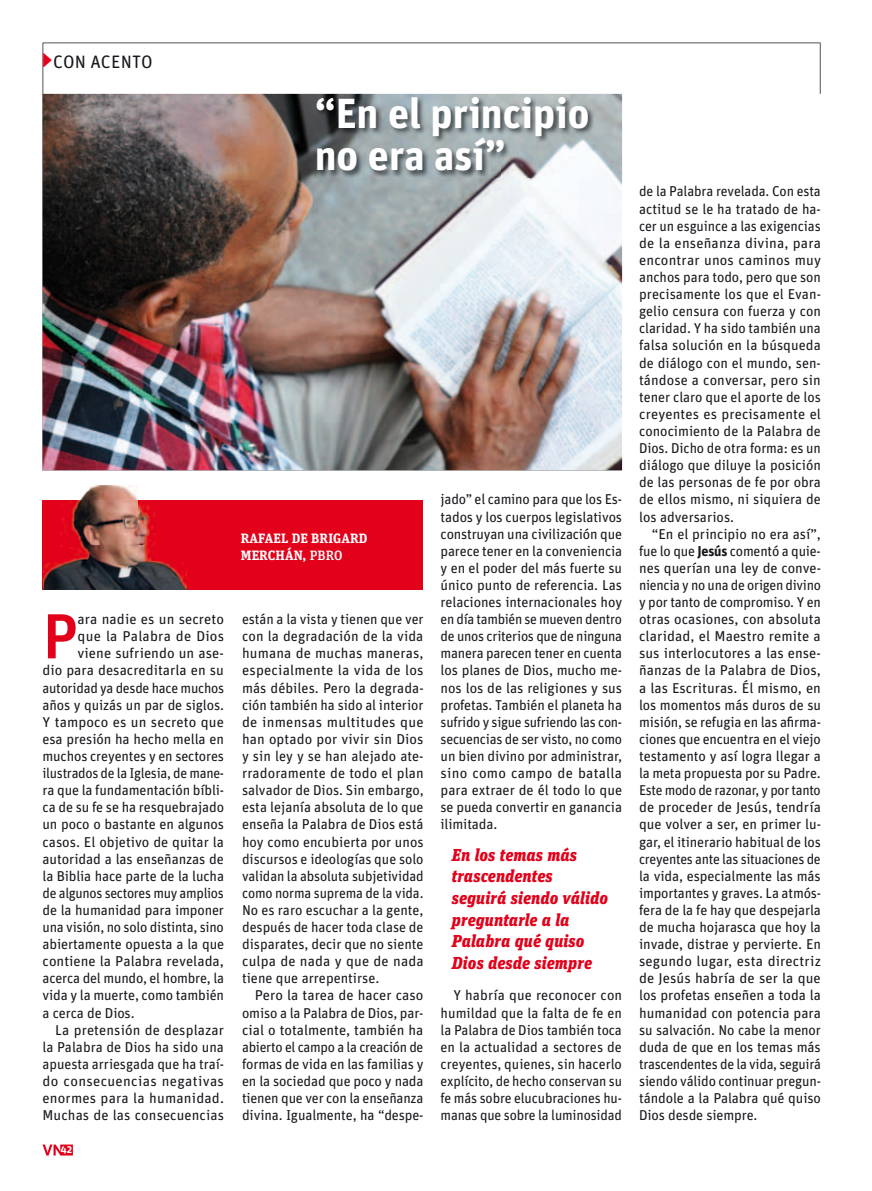
<style>
.page{position:relative;width:872px;height:1191px;background:#fff}
.page>*{position:absolute;margin:0;border:0;box-sizing:border-box;transform-origin:0 0}
.t1{font:500 63.6px "Unit OT";color:#e2001a}
.t2{font:700 42px/42px "Unit OT";color:#fff}
.t3{font:18px "Unit Rounded OT";letter-spacing:.01em;color:#1a171c}
.t4{font:italic 900 17.25px/21.6px "Unit Slab OT";letter-spacing:.01em;color:#e2001a}
.t5{font:14.25px/17.1px "Unit OT";letter-spacing:-.01em;color:#1a171c;text-align:justify}
.t6{font:14.25px "Unit OT";letter-spacing:.01em;color:#1a171c}
.t7{font:14.25px "Unit OT";letter-spacing:.025em;color:#1a171c}
.t8{font:14.25px "Unit OT";letter-spacing:.015em;color:#1a171c}
.t9{font:700 13.5px/17.2px "Unit Slab OT";letter-spacing:.01em;color:#fff}
.t10{font:700 10.5px "Unit Rounded OT";color:#fff}
.s1{font-size:32.55px;color:#e2001a}
.s2{font-weight:500}
.s3{font-weight:700}
</style>
<div class="page">
<svg style="left:43px;top:1144px;width:30px;height:11px"></svg>
<div style="left:43px;top:500px;width:380px;height:90px;background:#e2001a"></div>
<img style="left:43px;top:485px;width:143px;height:105px">
<img style="left:43px;top:94px;width:579px;height:376px">
<img style="left:315px;top:96px;width:280px;height:82px">
<svg style="left:43px;top:43px;width:777px;height:51px"></svg>
<p class="t3" style="left:42px;top:51px;width:112px"><span class="s1">▶</span>CON ACENTO</p>
<h2 class="t2" style="left:315px;top:93px;width:276px">“En el principio no era así”</h2>
<p class="t9" style="left:241px;top:529px;width:128px">RAFAEL DE BRIGARD<br>MERCHÁN, <span class="s2">PBro</span></p>
<h1 class="t1" style="left:43px;top:598px;width:37px">P</h1>
<p class="t5" style="left:78px;top:611px;width:148px">ara nadie es un secreto</p>
<p class="t8" style="left:78px;top:628px;width:148px">que la Palabra de Dios</p>
<p class="t5" style="left:78px;top:645px;width:148px">viene sufriendo un ase-</p>
<p class="t5" style="left:43px;top:662px;width:183px">dio para desacreditarla en su</p>
<p class="t5" style="left:43px;top:679px;width:183px">autoridad ya desde hace muchos</p>
<p class="t5" style="left:43px;top:696px;width:183px">años y quizás un par de siglos.</p>
<p class="t5" style="left:43px;top:713px;width:183px">Y tampoco es un secreto que</p>
<p class="t5" style="left:43px;top:730px;width:183px">esa presión ha hecho mella en</p>
<p class="t5" style="left:43px;top:747px;width:183px">muchos creyentes y en sectores</p>
<p class="t5" style="left:43px;top:764px;width:183px">ilustrados de la Iglesia, de mane-</p>
<p class="t5" style="left:43px;top:782px;width:183px">ra que la fundamentación bíbli-</p>
<p class="t5" style="left:43px;top:799px;width:183px">ca de su fe se ha resquebrajado</p>
<p class="t5" style="left:43px;top:816px;width:183px">un poco o bastante en algunos</p>
<p class="t5" style="left:43px;top:833px;width:183px">casos. El objetivo de quitar la</p>
<p class="t5" style="left:43px;top:850px;width:183px">autoridad a las enseñanzas de</p>
<p class="t5" style="left:43px;top:867px;width:183px">la Biblia hace parte de la lucha</p>
<p class="t5" style="left:43px;top:884px;width:183px">de algunos sectores muy amplios</p>
<p class="t5" style="left:43px;top:901px;width:183px">de la humanidad para imponer</p>
<p class="t5" style="left:43px;top:918px;width:183px">una visión, no solo distinta, sino</p>
<p class="t5" style="left:43px;top:935px;width:183px">abiertamente opuesta a la que</p>
<p class="t5" style="left:43px;top:953px;width:183px">contiene la Palabra revelada,</p>
<p class="t5" style="left:43px;top:970px;width:183px">acerca del mundo, el hombre, la</p>
<p class="t5" style="left:43px;top:987px;width:183px">vida y la muerte, como también</p>
<p class="t5" style="left:43px;top:1004px;width:94px">a cerca de Dios.</p>
<p class="t6" style="left:55px;top:1021px;width:170px">La pretensión de desplazar</p>
<p class="t5" style="left:43px;top:1038px;width:183px">la Palabra de Dios ha sido una</p>
<p class="t5" style="left:43px;top:1055px;width:183px">apuesta arriesgada que ha traí-</p>
<p class="t7" style="left:43px;top:1072px;width:183px">do consecuencias negativas</p>
<p class="t6" style="left:43px;top:1089px;width:183px">enormes para la humanidad.</p>
<p class="t5" style="left:43px;top:1106px;width:183px">Muchas de las consecuencias</p>
<p class="t10" style="left:61px;top:1143px;width:13px">42</p>
<p class="t5" style="left:242px;top:611px;width:183px">están a la vista y tienen que ver con la degradación de la vida humana de muchas maneras, especialmente la vida de los más débiles. Pero la degrada&shy;ción también ha sido al interior de inmensas multitudes que han optado por vivir sin Dios y sin ley y se han alejado ate&shy;rradoramente de todo el plan salvador de Dios. Sin embargo, esta lejanía absoluta de lo que enseña la Palabra de Dios está hoy como encubierta por unos discursos e ideologías que solo validan la absoluta subjetividad como norma suprema de la vida.<br>No es raro escuchar a la gente, después de hacer toda clase de disparates, decir que no siente culpa de nada y que de nada tiene que arrepentirse.</p>
<p class="t5" style="left:242px;top:987px;width:183px;text-indent:13px">Pero la tarea de hacer caso omiso a la Palabra de Dios, par&shy;cial o totalmente, también ha abierto el campo a la creación de formas de vida en las familias y en la sociedad que poco y nada tienen que ver con la enseñanza divina. Igualmente, ha “despe-</p>
<p class="t5" style="left:440px;top:491px;width:183px">jado” el camino para que los Es&shy;tados y los cuerpos legislativos construyan una civilización que parece tener en la conveniencia y en el poder del más fuerte su único punto de referencia. Las relaciones internacionales hoy en día también se mueven dentro de unos criterios que de ninguna manera parecen tener en cuenta los planes de Dios, mucho me&shy;nos los de las religiones y sus profetas. También el planeta ha sufrido y sigue sufriendo las con&shy;secuencias de ser visto, no como un bien divino por administrar, sino como campo de batalla para extraer de él todo lo que se pueda convertir en ganancia ilimitada.</p>
<p class="t4" style="left:452px;top:843px;width:158px">En los temas más trascendentes seguirá siendo válido preguntarle a la<br>Palabra qué quiso<br>Dios desde siempre</p>
<p class="t5" style="left:440px;top:987px;width:183px;text-indent:13px">Y habría que reconocer con humildad que la falta de fe en la Palabra de Dios también toca en la actualidad a sectores de creyentes, quienes, sin hacerlo explícito, de hecho conservan su fe más sobre elucubraciones hu&shy;manas que sobre la luminosidad</p>
<p class="t5" style="left:639px;top:183px;width:183px">de la Palabra revelada. Con esta actitud se le ha tratado de ha&shy;cer un esguince a las exigencias de la enseñanza divina, para encontrar unos caminos muy anchos para todo, pero que son precisamente los que el Evan&shy;gelio censura con fuerza y con claridad. Y ha sido también una falsa solución en la búsqueda de diálogo con el mundo, sen&shy;tándose a conversar, pero sin tener claro que el aporte de los creyentes es precisamente el conocimiento de la Palabra de Dios. Dicho de otra forma: es un diálogo que diluye la posición de las personas de fe por obra de ellos mismo, ni siquiera de los adversarios.</p>
<p class="t5" style="left:639px;top:525px;width:183px;text-indent:13px">“En el principio no era así”, fue lo que <span class="s3">Jesús</span> comentó a quie&shy;nes querían una ley de conve&shy;niencia y no una de origen divino y por tanto de compromiso. Y en otras ocasiones, con absoluta claridad, el Maestro remite a sus interlocutores a las ense&shy;ñanzas de la Palabra de Dios, a las Escrituras. Él mismo, en los momentos más duros de su misión, se refugia en las afirma&shy;ciones que encuentra en el viejo testamento y así logra llegar a la meta propuesta por su Padre.<br>Este modo de razonar, y por tanto de proceder de Jesús, tendría que volver a ser, en primer lu&shy;gar, el itinerario habitual de los creyentes ante las situaciones de la vida, especialmente las más importantes y graves. La atmós&shy;fera de la fe hay que despejarla de mucha hojarasca que hoy la invade, distrae y pervierte. En segundo lugar, esta directriz de Jesús habría de ser la que los profetas enseñen a toda la humanidad con potencia para su salvación. No cabe la menor duda de que en los temas más trascendentes de la vida, seguirá siendo válido continuar pregun&shy;tándole a la Palabra qué quiso Dios desde siempre.</p>
</div>
